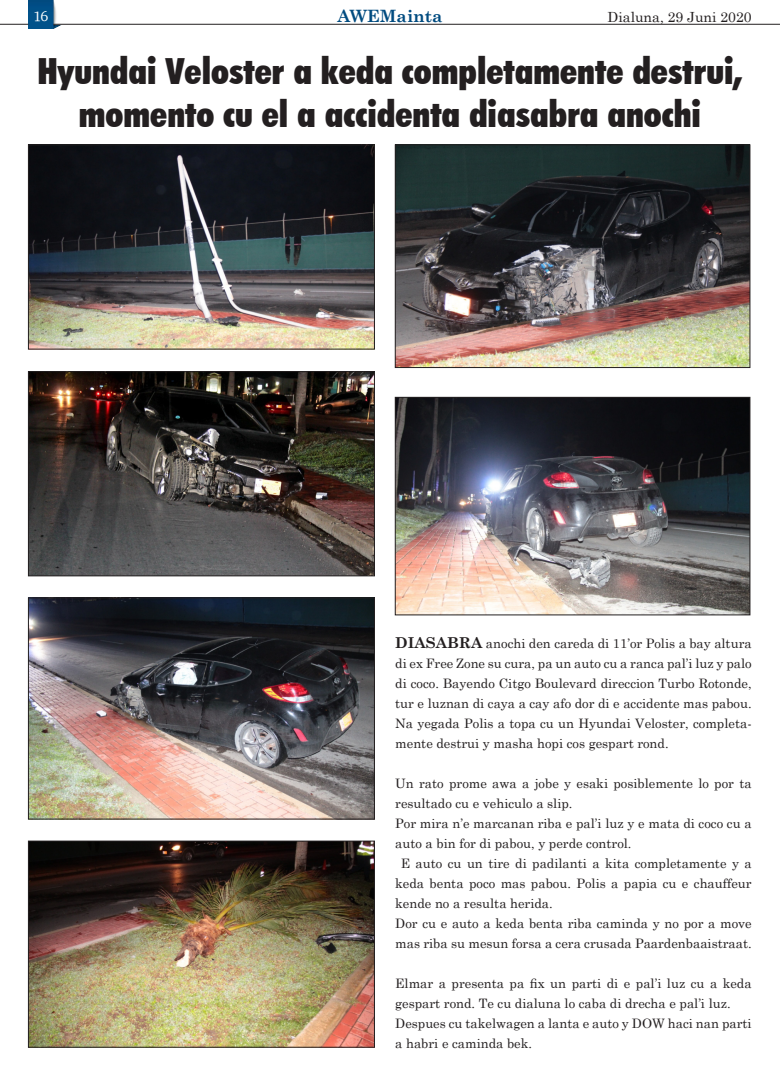
<style>
.page{position:relative;width:780px;height:1078px;background:#fff}
.page>*{position:absolute;margin:0;border:0;box-sizing:border-box;transform-origin:0 0}
.No_Spacing{font:900 condensed 36px/43.2px "Futura BT";color:#231f20;text-align:center}
.Body_Text_14{font:700 17px "Century Schoolbook";color:#004b80}
.Body_Text_14-2{font:14px "Century Schoolbook";color:#231f20}
.t1{font:14px "Charter ITCTT";color:#fff}
.Body_Text_14-3{font:13px/20px "Century Schoolbook";color:#231f20}
.s1{font-weight:700;font-size:15px}
</style>
<div class="page">
<img style="left:28px;top:0;width:33px;height:28px">
<svg style="left:0;top:24px;width:28px;height:1px"></svg>
<hr style="left:53px;top:24px;width:727px;height:1px;background:#231f20">
<img style="left:397px;top:147px;width:351px;height:218px">
<div style="left:395px;top:145px;width:355px;height:222px;border:1px solid #231f20"></div>
<img style="left:30px;top:147px;width:342px;height:200px">
<div style="left:28px;top:145px;width:346px;height:204px;border:1px solid #231f20"></div>
<img style="left:30px;top:373px;width:342px;height:201px">
<div style="left:28px;top:371px;width:346px;height:205px;border:1px solid #231f20"></div>
<img style="left:30px;top:599px;width:342px;height:218px">
<div style="left:28px;top:597px;width:346px;height:222px;border:1px solid #231f20"></div>
<img style="left:30px;top:842px;width:342px;height:203px">
<div style="left:28px;top:840px;width:346px;height:207px;border:1px solid #231f20"></div>
<img style="left:397px;top:399px;width:351px;height:214px">
<div style="left:395px;top:397px;width:355px;height:218px;border:1px solid #231f20"></div>
<p class="t1" style="left:33px;top:7px;width:16px">16</p>
<p class="Body_Text_14" style="left:337px;top:3px;width:107px">AWEMainta</p>
<p class="Body_Text_14-2" style="left:607px;top:5px;width:145px">Dialuna, 29 Juni 2020</p>
<p class="No_Spacing" style="left:37px;top:49px;width:706px">Hyundai Veloster a keda completamente destrui, momento cu el a accidenta diasabra anochi</p>
<p class="Body_Text_14-3" style="left:395px;top:632px;width:358px;text-align:justify"><span class="s1">DIASABRA</span> anochi den careda di 11’or Polis a bay altura di ex Free Zone su cura, pa un auto cu a ranca pal’i luz y palo di coco. Bayendo Citgo Boulevard direccion Turbo Rotonde, tur e luznan di caya a cay afo dor di e accidente mas pabou.</p>
<p class="Body_Text_14-3" style="left:395px;top:712px;width:358px">Na yegada Polis a topa cu un Hyundai Veloster, completa&shy;mente destrui y masha hopi cos gespart rond.</p>
<p class="Body_Text_14-3" style="left:395px;top:772px;width:358px">Un rato prome awa a jobe y esaki posiblemente lo por ta resultado cu e vehiculo a slip.</p>
<p class="Body_Text_14-3" style="left:395px;top:812px;width:358px">Por mira n’e marcanan riba e pal’i luz y e mata di coco cu a auto a bin for di pabou, y perde control.</p>
<p class="Body_Text_14-3" style="left:395px;top:852px;width:358px;text-align:justify;text-indent:5px">E auto cu un tire di padilanti a kita completamente y a keda benta poco mas pabou. Polis a papia cu e chauffeur kende no a resulta herida.</p>
<p class="Body_Text_14-3" style="left:395px;top:912px;width:358px">Dor cu e auto a keda benta riba caminda y no por a move mas riba su mesun forsa a cera crusada Paardenbaaistraat.</p>
<p class="Body_Text_14-3" style="left:395px;top:972px;width:358px">Elmar a presenta pa fix un parti di e pal’i luz cu a keda gespart rond. Te cu dialuna lo caba di drecha e pal’i luz.</p>
<p class="Body_Text_14-3" style="left:395px;top:1012px;width:358px">Despues cu takelwagen a lanta e auto y DOW haci nan parti a habri e caminda bek.</p>
</div>
